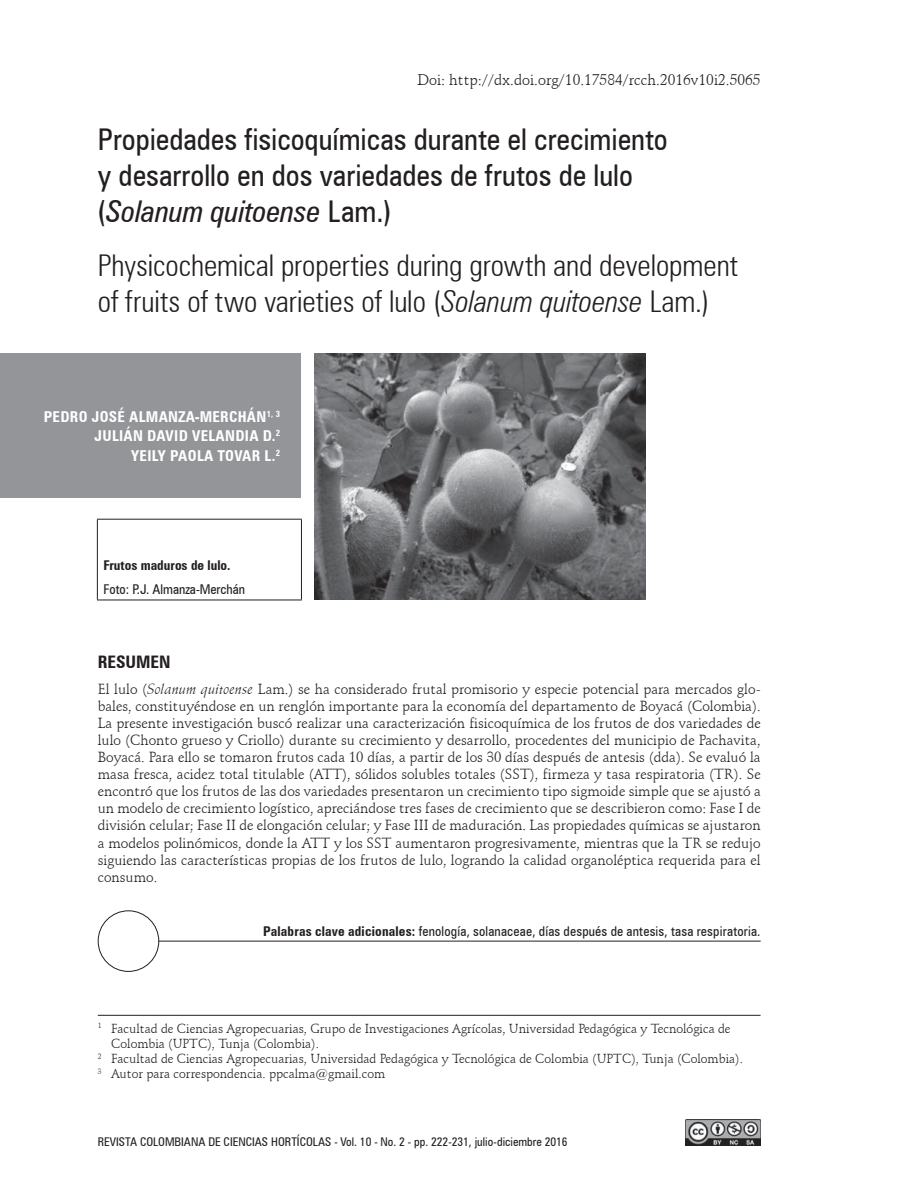
<style>
.page{position:relative;width:918px;height:1188px;background:#fff}
.page>*{position:absolute;margin:0;border:0;box-sizing:border-box;transform-origin:0 0}
.t1{font:condensed 30px/36px "Zurich BT";color:#231f20}
.t2{font:300 condensed 30px/36px "Zurich BT";letter-spacing:-.005em;color:#231f20}
.t3{font:700 condensed 17.25px "Zurich BT";color:#231f20}
.t4{font:700 condensed 15px/19.5px "Zurich BT";letter-spacing:.02em;color:#fff;text-align:right}
.t5{font:15px "Schneidler BT";color:#231f20}
.t6{font:14.25px/17.1px "Schneidler BT";color:#231f20;text-align:justify}
.t7{font:condensed 13.5px "Zurich BT";letter-spacing:.015em;color:#231f20}
.t8{font:700 condensed 13.5px "Zurich BT";color:#231f20}
.t9{font:12.75px "Schneidler BT";color:#231f20}
.t10{font:condensed 12px "Zurich BT";color:#231f20}
.s1{font-style:italic}
.s2{font-weight:700}
</style>
<div class="page">
<div style="left:0;top:353px;width:301px;height:145px;background:#939598"></div>
<hr style="left:97px;top:519px;width:205px;height:1px;background:#231f20">
<hr style="left:97px;top:520px;width:1px;height:80px;background:#231f20">
<hr style="left:301px;top:520px;width:1px;height:80px;background:#231f20">
<hr style="left:97px;top:600px;width:205px;height:1px;background:#231f20">
<hr style="left:98px;top:1015px;width:663px;height:1px;background:#231f20">
<div style="left:98px;top:910px;width:61px;height:62px;border:1px solid #231f20;border-radius:50%"></div>
<hr style="left:159px;top:941px;width:602px;height:1px;background:#231f20">
<img style="left:314px;top:353px;width:332px;height:247px">
<img style="left:685px;top:1119px;width:76px;height:26px">
<p class="t5" style="left:417px;top:70px;width:345px">Doi: http://dx.doi.org/10.17584/rcch.2016v10i2.5065</p>
<h1 class="t1" style="left:98px;top:121px;width:571px">Propiedades fisicoquímicas durante el crecimiento y desarrollo en dos variedades de frutos de lulo (<span class="s1">Solanum quitoense</span> Lam.)</h1>
<h1 class="t2" style="left:98px;top:247px;width:642px">Physicochemical properties during growth and development of fruits of two varieties of lulo (<span class="s1">Solanum quitoense</span> Lam.)</h1>
<p class="t4" style="left:44px;top:406px;width:238px">PEDRO JOSÉ ALMANZA-MERCHÁN<sup>1,</sup> <sup>3<br></sup>JULIÁN DAVID VELANDIA D.<sup>2<br></sup>YEILY PAOLA TOVAR L.<sup>2</sup></p>
<p class="t8" style="left:103px;top:557px;width:129px">Frutos maduros de lulo.</p>
<p class="t7" style="left:103px;top:581px;width:143px">Foto: P.J. Almanza-Merchán</p>
<p class="t3" style="left:98px;top:651px;width:74px">RESUMEN</p>
<p class="t6" style="left:98px;top:680px;width:665px">El lulo (<span class="s1">Solanum quitoense</span> Lam.) se ha considerado frutal promisorio y especie potencial para mercados glo&shy;bales, constituyéndose en un renglón importante para la economía del departamento de Boyacá (Colombia).<br>La presente investigación buscó realizar una caracterización fisicoquímica de los frutos de dos variedades de lulo (Chonto grueso y Criollo) durante su crecimiento y desarrollo, procedentes del municipio de Pachavita, Boyacá. Para ello se tomaron frutos cada 10 días, a partir de los 30 días después de antesis (dda). Se evaluó la masa fresca, acidez total titulable (ATT), sólidos solubles totales (SST), firmeza y tasa respiratoria (TR). Se encontró que los frutos de las dos variedades presentaron un crecimiento tipo sigmoide simple que se ajustó a un modelo de crecimiento logístico, apreciándose tres fases de crecimiento que se describieron como: Fase I de división celular; Fase II de elongación celular; y Fase III de maduración. Las propiedades químicas se ajustaron a modelos polinómicos, donde la ATT y los SST aumentaron progresivamente, mientras que la TR se redujo siguiendo las características propias de los frutos de lulo, logrando la calidad organoléptica requerida para el consumo.</p>
<p class="t7" style="left:263px;top:923px;width:499px"><span class="s2">Palabras clave adicionales:</span> fenología, solanaceae, días después de antesis, tasa respiratoria.</p>
<p class="t9" style="left:98px;top:1020px;width:634px"><sup>1</sup> Facultad de Ciencias Agropecuarias, Grupo de Investigaciones Agrícolas, Universidad Pedagógica y Tecnológica de</p>
<p class="t9" style="left:111px;top:1036px;width:209px">Colombia (UPTC), Tunja (Colombia).</p>
<p class="t9" style="left:98px;top:1051px;width:647px"><sup>2</sup> Facultad de Ciencias Agropecuarias, Universidad Pedagógica y Tecnológica de Colombia (UPTC), Tunja (Colombia).</p>
<p class="t9" style="left:98px;top:1066px;width:289px"><sup>3</sup> Autor para correspondencia. ppcalma@gmail.com</p>
<p class="t10" style="left:98px;top:1135px;width:471px">REVISTA COLOMBIANA DE CIENCIAS HORTÍCOLAS - Vol. 10 - No. 2 - pp. 222-231, julio-diciembre 2016</p>
</div>
